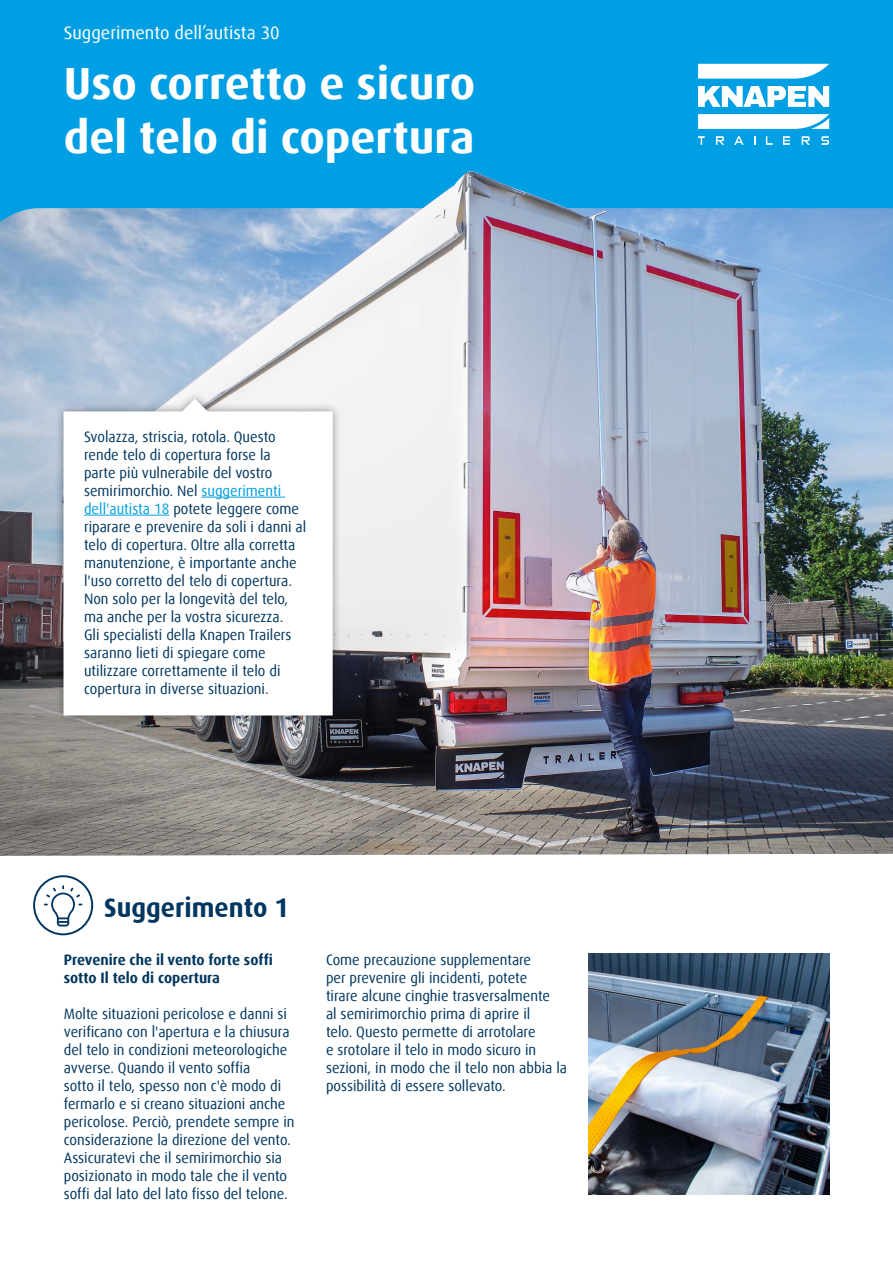
<style>
.page{position:relative;width:893px;height:1263px;background:#fff}
.page>*{position:absolute;margin:0;border:0;box-sizing:border-box;transform-origin:0 0}
.t1{font:700 45px/54px "Dax Offc Pro";color:#fff}
.t2{font:700 27px "Dax";color:#00365f;scale:.96 1}
.t3{font:18px "Dax Offc Pro";color:#fff}
.t4{font:15px/18px "Dax Offc Pro";color:#00365f;scale:.96 1}
.t5{font:700 15px/18px "Dax Offc Pro";color:#00365f;scale:.96 1}
.s1{color:#009fe3}
</style>
<div class="page">
<div style="left:0;top:0;width:893px;height:171px;background:#009fe3"></div>
<img style="left:0;top:171px;width:893px;height:685px">
<div style="left:54px;top:391px;width:288px;height:333px;background:#000;opacity:.4"></div>
<svg style="left:64px;top:399px;width:269px;height:316px"></svg>
<svg style="left:698px;top:64px;width:131px;height:15px"></svg>
<svg style="left:698px;top:114px;width:131px;height:15px"></svg>
<svg style="left:698px;top:86px;width:131px;height:21px"></svg>
<svg style="left:698px;top:136px;width:7px;height:9px"></svg>
<svg style="left:734px;top:136px;width:10px;height:9px"></svg>
<svg style="left:766px;top:136px;width:7px;height:9px"></svg>
<svg style="left:783px;top:136px;width:7px;height:9px"></svg>
<svg style="left:802px;top:136px;width:8px;height:9px"></svg>
<svg style="left:821px;top:136px;width:8px;height:9px"></svg>
<svg style="left:716px;top:136px;width:8px;height:9px"></svg>
<hr style="left:201px;top:497px;width:84px;height:1px;background:#009fe3">
<hr style="left:84px;top:515px;width:85px;height:1px;background:#009fe3">
<svg style="left:33px;top:875px;width:60px;height:60px"></svg>
<img style="left:588px;top:953px;width:241px;height:241px">
<p class="t3" style="left:64px;top:21px;width:217px">Suggerimento dell’autista 30</p>
<h1 class="t1" style="left:64px;top:57px;width:413px">Uso corretto e sicuro del telo di copertura</h1>
<p class="t4" style="left:84px;top:428px;width:233px">Svolazza, striscia, rotola. Questo rende telo di copertura forse la<br>parte più vulnerabile del vostro semirimorchio. Nel <span class="s1">suggerimenti dell'autista 18</span> potete leggere come riparare e prevenire da soli i danni al telo di copertura. Oltre alla corretta manutenzione, è importante anche l'uso corretto del telo di copertura.<br>Non solo per la longevità del telo, ma anche per la vostra sicurezza.<br>Gli specialisti della Knapen Trailers saranno lieti di spiegare come utilizzare correttamente il telo di copertura in diverse situazioni.</p>
<h2 class="t2" style="left:104px;top:892px;width:194px">Suggerimento 1</h2>
<p class="t5" style="left:64px;top:951px;width:219px">Prevenire che il vento forte soffi sotto Il telo di copertura</p>
<p class="t4" style="left:64px;top:1005px;width:242px">Molte situazioni pericolose e danni si verificano con l'apertura e la chiusura del telo in condizioni meteorologiche avverse. Quando il vento soffia<br>sotto il telo, spesso non c'è modo di fermarlo e si creano situazioni anche pericolose. Perciò, prendete sempre in considerazione la direzione del vento.<br>Assicuratevi che il semirimorchio sia posizionato in modo tale che il vento soffi dal lato del lato fisso del telone.</p>
<p class="t4" style="left:326px;top:951px;width:253px">Come precauzione supplementare<br>per prevenire gli incidenti, potete<br>tirare alcune cinghie trasversalmente<br>al semirimorchio prima di aprire il<br>telo. Questo permette di arrotolare<br>e srotolare il telo in modo sicuro in sezioni, in modo che il telo non abbia la possibilità di essere sollevato.</p>
</div>
